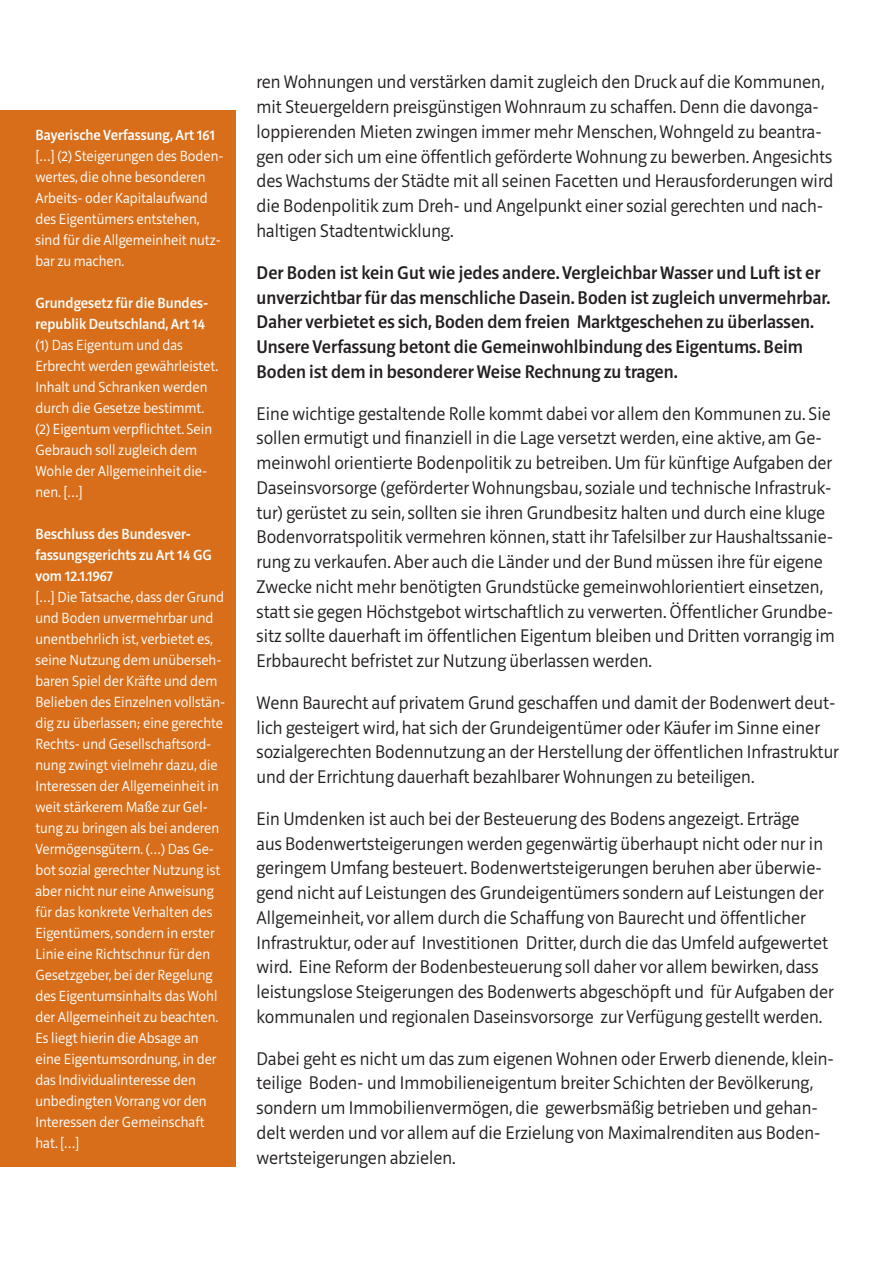
<style>
.page{position:relative;width:893px;height:1263px;background:#fff}
.page>*{position:absolute;margin:0;border:0;box-sizing:border-box;transform-origin:0 0}
.t1{font:300 18.75px/24.8px "Riga";color:#231f20}
.t2{font:500 18.75px/24.8px "Riga";color:#231f20}
.t3{font:300 15px/21px "Riga";color:#fff}
.t4{font:500 15px/21px "Riga";color:#fff}
</style>
<div class="page">
<div style="left:0;top:111px;width:235px;height:1055px;background:#d86e1a"></div>
<p class="t4" style="left:35px;top:124px;width:181px">Bayerische Verfassung, Art 161</p>
<p class="t3" style="left:35px;top:145px;width:190px">[…] (2) Steigerungen des Boden&shy;wertes, die ohne besonderen<br>Arbeits- oder Kapitalaufwand des Eigentümers entstehen, sind für die Allgemeinheit nutz&shy;bar zu machen.</p>
<p class="t4" style="left:35px;top:292px;width:174px">Grundgesetz für die Bundes&shy;republik Deutschland, Art 14</p>
<p class="t3" style="left:35px;top:334px;width:184px">(1) Das Eigentum und das<br>Erbrecht werden gewährleistet.<br>Inhalt und Schranken werden durch die Gesetze bestimmt. (2) Eigentum verpflichtet. Sein<br>Gebrauch soll zugleich dem<br>Wohle der Allgemeinheit die&shy;nen. […]</p>
<p class="t4" style="left:35px;top:523px;width:178px">Beschluss des Bundesver&shy;fassungsgerichts zu Art 14 GG vom 12.1.1967</p>
<p class="t3" style="left:35px;top:586px;width:191px">[…] Die Tatsache, dass der Grund und Boden unvermehrbar und unentbehrlich ist, verbietet es, seine Nutzung dem unüberseh&shy;baren Spiel der Kräfte und dem<br>Belieben des Einzelnen vollstän&shy;dig zu überlassen; eine gerechte<br>Rechts- und Gesellschaftsord&shy;nung zwingt vielmehr dazu, die<br>Interessen der Allgemeinheit in weit stärkerem Maße zur Gel&shy;tung zu bringen als bei anderen<br>Vermögensgütern. (…) Das Ge&shy;bot sozial gerechter Nutzung ist aber nicht nur eine Anweisung für das konkrete Verhalten des<br>Eigentümers, sondern in erster<br>Linie eine Richtschnur für den<br>Gesetzgeber, bei der Regelung des Eigentumsinhalts das Wohl der Allgemeinheit zu beachten.<br>Es liegt hierin die Absage an eine Eigentumsordnung, in der das Individualinteresse den unbedingten Vorrang vor den<br>Interessen der Gemeinschaft hat. […]</p>
<p class="t1" style="left:257px;top:70px;width:578px">ren Wohnungen und verstärken damit zugleich den Druck auf die Kommunen, mit Steuergeldern preisgünstigen Wohnraum zu schaffen. Denn die davonga&shy;loppierenden Mieten zwingen immer mehr Menschen, Wohngeld zu beantra&shy;gen oder sich um eine öffentlich geförderte Wohnung zu bewerben. Angesichts des Wachstums der Städte mit all seinen Facetten und Herausforderungen wird die Bodenpolitik zum Dreh- und Angelpunkt einer sozial gerechten und nach&shy;haltigen Stadtentwicklung.</p>
<p class="t2" style="left:257px;top:261px;width:575px">Der Boden ist kein Gut wie jedes andere. Vergleichbar Wasser und Luft ist er unverzichtbar für das menschliche Dasein. Boden ist zugleich unvermehrbar.<br>Daher verbietet es sich, Boden dem freien Marktgeschehen zu überlassen.<br>Unsere Verfassung betont die Gemeinwohlbindung des Eigentums. Beim Boden ist dem in besonderer Weise Rechnung zu tragen.</p>
<p class="t1" style="left:257px;top:401px;width:580px">Eine wichtige gestaltende Rolle kommt dabei vor allem den Kommunen zu. Sie sollen ermutigt und finanziell in die Lage versetzt werden, eine aktive, am Ge&shy;meinwohl orientierte Bodenpolitik zu betreiben. Um für künftige Aufgaben der Daseinsvorsorge (geförderter Wohnungsbau, soziale und technische Infrastruk&shy;tur) gerüstet zu sein, sollten sie ihren Grundbesitz halten und durch eine kluge Bodenvorratspolitik vermehren können, statt ihr Tafelsilber zur Haushaltssanie&shy;rung zu verkaufen. Aber auch die Länder und der Bund müssen ihre für eigene Zwecke nicht mehr benötigten Grundstücke gemeinwohlorientiert einsetzen, statt sie gegen Höchstgebot wirtschaftlich zu verwerten. Öffentlicher Grundbe&shy;sitz sollte dauerhaft im öffentlichen Eigentum bleiben und Dritten vorrangig im Erbbaurecht befristet zur Nutzung überlassen werden.</p>
<p class="t1" style="left:257px;top:691px;width:584px">Wenn Baurecht auf privatem Grund geschaffen und damit der Bodenwert deut&shy;lich gesteigert wird, hat sich der Grundeigentümer oder Käufer im Sinne einer sozialgerechten Bodennutzung an der Herstellung der öffentlichen Infrastruktur und der Errichtung dauerhaft bezahlbarer Wohnungen zu beteiligen.</p>
<p class="t1" style="left:257px;top:807px;width:579px">Ein Umdenken ist auch bei der Besteuerung des Bodens angezeigt. Erträge<br>aus Bodenwertsteigerungen werden gegenwärtig überhaupt nicht oder nur in geringem Umfang besteuert. Bodenwertsteigerungen beruhen aber überwie&shy;gend nicht auf Leistungen des Grundeigentümers sondern auf Leistungen der Allgemeinheit, vor allem durch die Schaffung von Baurecht und öffentlicher Infrastruktur, oder auf Investitionen Dritter, durch die das Umfeld aufgewertet wird. Eine Reform der Bodenbesteuerung soll daher vor allem bewirken, dass leistungslose Steigerungen des Bodenwerts abgeschöpft und für Aufgaben der kommunalen und regionalen Daseinsvorsorge zur Verfügung gestellt werden.</p>
<p class="t1" style="left:257px;top:1046px;width:579px">Dabei geht es nicht um das zum eigenen Wohnen oder Erwerb dienende, klein&shy;teilige Boden- und Immobilieneigentum breiter Schichten der Bevölkerung, sondern um Immobilienvermögen, die gewerbsmäßig betrieben und gehan&shy;delt werden und vor allem auf die Erzielung von Maximalrenditen aus Boden&shy;wertsteigerungen abzielen.</p>
</div>
